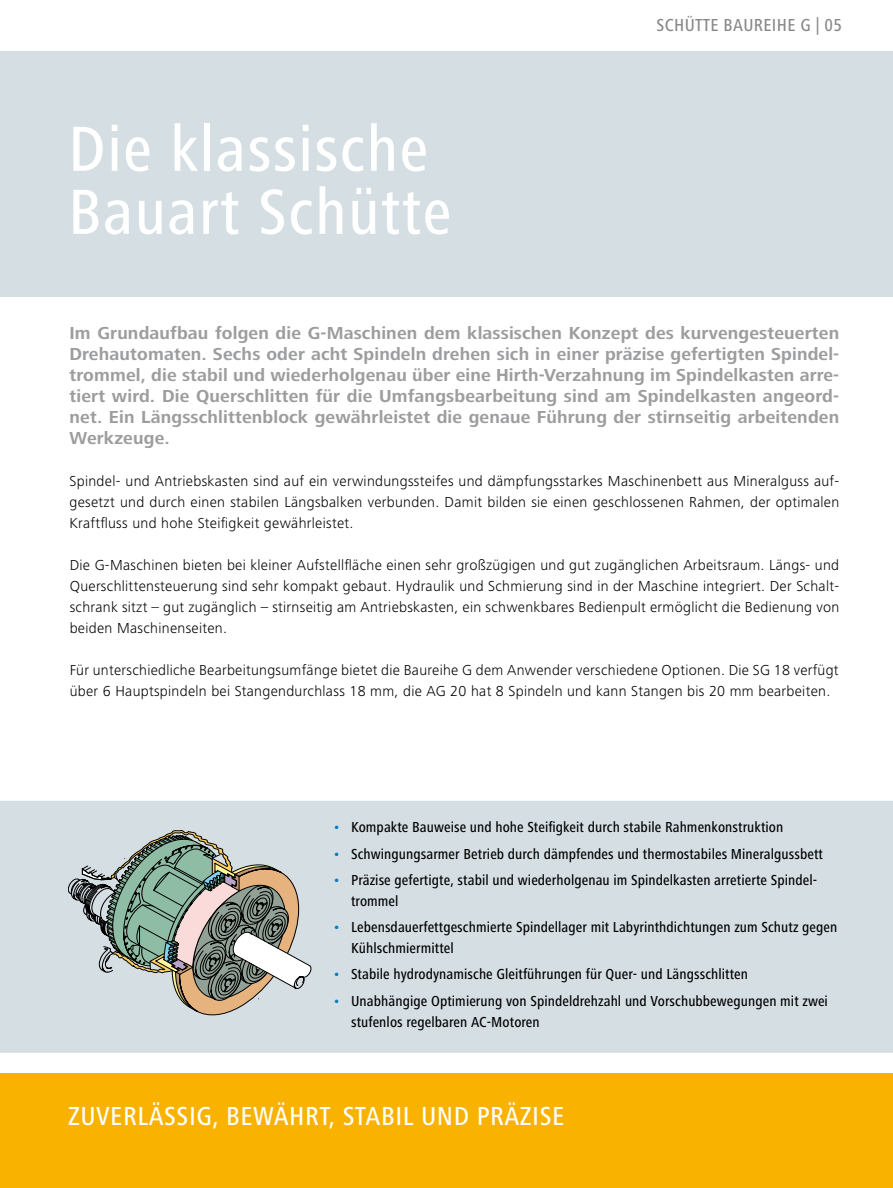
<style>
.page{position:relative;width:893px;height:1188px;background:#fff}
.page>*{position:absolute;margin:0;border:0;box-sizing:border-box;transform-origin:0 0}
.t1{font:500 condensed 66px/63px "Frutiger Next LT";letter-spacing:.02em;color:#fff}
.t2{font:500 condensed 27px "Frutiger Next LT";letter-spacing:.02em;color:#fff}
.t3{font:700 18px/21px "Frutiger Next LT";letter-spacing:.01em;color:#9c9d9f;text-align:justify}
.t4{font:500 condensed 18px "Frutiger Next LT";letter-spacing:.02em;color:#87888a}
.t5{font:300 15px/21px "Frutiger Next LT";letter-spacing:.02em;color:#000;text-align:justify}
.t6{font:500 condensed 15px/21px "Frutiger Next LT";letter-spacing:.005em;color:#000}
.s1{color:#007cbf}
</style>
<div class="page">
<div style="left:0;top:1074px;width:893px;height:114px;background:#f9b200"></div>
<div style="left:0;top:51px;width:893px;height:246px;background:#d5dee3"></div>
<div style="left:0;top:801px;width:893px;height:252px;background:#d5dee3"></div>
<svg style="left:68px;top:830px;width:243px;height:185px"></svg>
<h1 class="t1" style="left:68px;top:118px;width:385px">Die klassische<br>Bauart Schütte</h1>
<p class="t4" style="left:657px;top:15px;width:187px">Schütte BAUREIHE G | 05</p>
<p class="t3" style="left:70px;top:322px;width:771px">Im Grundaufbau folgen die G-Maschinen dem klassischen Konzept des kurvengesteuerten Drehautomaten. Sechs oder acht Spindeln drehen sich in einer präzise gefertigten Spindel&shy;trommel, die stabil und wiederholgenau über eine Hirth-Verzahnung im Spindelkasten arre&shy;tiert wird. Die Querschlitten für die Umfangsbearbeitung sind am Spindelkasten angeord&shy;net. Ein Längsschlittenblock gewährleistet die genaue Führung der stirnseitig arbeitenden Werkzeuge.</p>
<p class="t5" style="left:70px;top:470px;width:771px">Spindel- und Antriebskasten sind auf ein verwindungssteifes und dämpfungsstarkes Maschinenbett aus Mineralguss auf&shy;gesetzt und durch einen stabilen Längsbalken verbunden. Damit bilden sie einen geschlossenen Rahmen, der optimalen Kraftfluss und hohe Steifigkeit gewährleistet.</p>
<p class="t5" style="left:70px;top:554px;width:771px">Die G-Maschinen bieten bei kleiner Aufstellfläche einen sehr großzügigen und gut zugänglichen Arbeitsraum. Längs- und Querschlittensteuerung sind sehr kompakt gebaut. Hydraulik und Schmierung sind in der Maschine integriert. Der Schalt&shy;schrank sitzt – gut zugänglich – stirnseitig am Antriebskasten, ein schwenkbares Bedienpult ermöglicht die Bedienung von beiden Maschinenseiten.</p>
<p class="t5" style="left:70px;top:659px;width:770px">Für unterschiedliche Bearbeitungsumfänge bietet die Baureihe G dem Anwender verschiedene Optionen. Die SG 18 verfügt über 6 Hauptspindeln bei Stangendurchlass 18 mm, die AG 20 hat 8 Spindeln und kann Stangen bis 20 mm bearbeiten.</p>
<p class="t6" style="left:333px;top:817px;width:452px"><span class="s1">•</span> Kompakte Bauweise und hohe Steifigkeit durch stabile Rahmenkonstruktion</p>
<p class="t6" style="left:333px;top:843px;width:491px"><span class="s1">•</span> Schwingungsarmer Betrieb durch dämpfendes und thermostabiles Mineralgussbett</p>
<p class="t6" style="left:351px;top:869px;width:468px;text-indent:-18px"><span class="s1">•</span> Präzise gefertigte, stabil und wiederholgenau im Spindelkasten arretierte Spindel&shy;trommel</p>
<p class="t6" style="left:351px;top:917px;width:488px;text-indent:-18px"><span class="s1">•</span> Lebensdauerfettgeschmierte Spindellager mit Labyrinthdichtungen zum Schutz gegen<br>Kühlschmiermittel</p>
<p class="t6" style="left:333px;top:964px;width:416px"><span class="s1">•</span> Stabile hydrodynamische Gleitführungen für Quer- und Längsschlitten</p>
<p class="t6" style="left:351px;top:990px;width:478px;text-indent:-18px"><span class="s1">•</span> Unabhängige Optimierung von Spindeldrehzahl und Vorschubbewegungen mit zwei stufenlos regelbaren AC-Motoren</p>
<h2 class="t2" style="left:68px;top:1101px;width:109px">Zuverlässig</h2>
<h2 class="t2" style="left:212px;top:1101px;width:353px">, bewährt, Stabi l und präzis e</h2>
</div>
